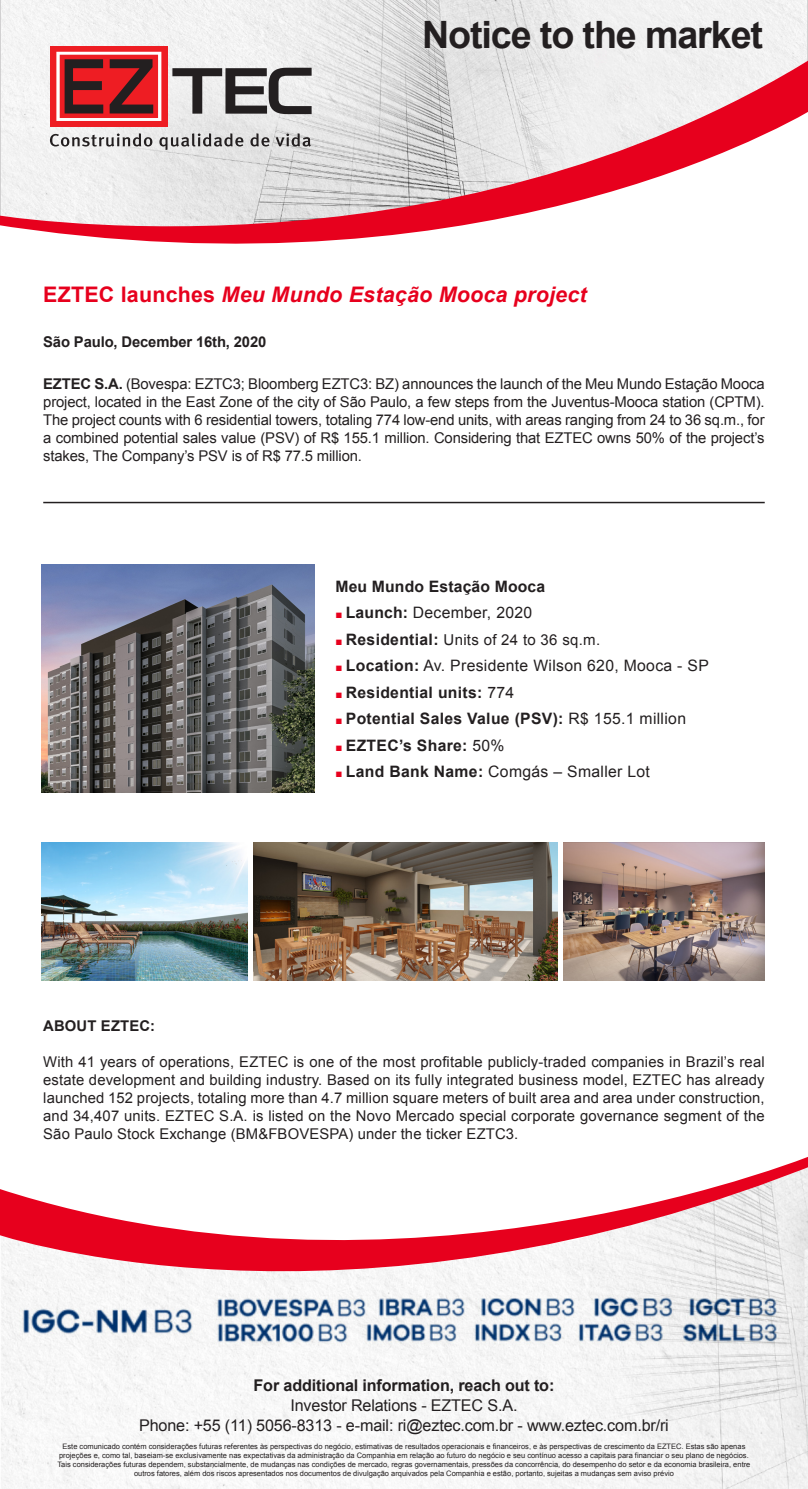
<style>
.page{position:relative;width:808px;height:1489px;background:#fff}
.page>*{position:absolute;margin:0;border:0;box-sizing:border-box;transform-origin:0 0}
.t1{font:700 37.65px "Arial";letter-spacing:-.03em;color:#231f20}
.t2{font:italic 700 21.45px "Arial";letter-spacing:.01em;color:#e7001d}
.t3{font:16.2px "Arial";letter-spacing:-.01em;color:#231f20}
.t4{font:700 16.2px "Arial";letter-spacing:-.01em;color:#231f20}
.t5{font:700 15.75px "Arial";letter-spacing:.02em;color:#231f20}
.t6{font:15.75px "Arial";letter-spacing:.02em;color:#231f20}
.t7{font:15px "Arial";letter-spacing:.02em;color:#231f20}
.t8{font:14.85px/18px "Arial";letter-spacing:-.01em;color:#231f20;text-align:justify}
.t9{font:700 14.85px "Arial";letter-spacing:-.01em;color:#231f20}
.t10{font:700 14.85px "Arial";letter-spacing:.01em;color:#231f20}
.t11{font:7.5px/9px "Arial";color:#231f20;text-align:center}
.s1{font-style:normal}
.s2{font-weight:700}
.s3{font-weight:700;font-size:11.55px;color:#e7001d}
.s4{font-weight:700;font-size:15.75px}
.s5{font-size:11.55px;color:#e7001d}
.s6{font-weight:400}
</style>
<div class="page">
<img style="left:1px;top:0;width:806px;height:54px">
<div style="left:50px;top:46px;width:118px;height:81px;background:linear-gradient(to right,#ee1d23,#ee1d23)"></div>
<svg style="left:56px;top:52px;width:105px;height:2px"></svg>
<svg style="left:0;top:54px;width:808px;height:190px"></svg>
<hr style="left:43px;top:502px;width:722px;height:1px;background:#231f20">
<img style="left:1px;top:1357px;width:807px;height:131px">
<svg style="left:0;top:1157px;width:808px;height:200px"></svg>
<img style="left:563px;top:842px;width:202px;height:138px">
<img style="left:41px;top:842px;width:207px;height:138px">
<img style="left:254px;top:842px;width:303px;height:138px">
<img style="left:20px;top:1293px;width:768px;height:57px">
<img style="left:41px;top:564px;width:273px;height:228px">
<p class="t1" style="left:422px;top:10px;width:342px">Notice to the market</p>
<p class="t2" style="left:43px;top:280px;width:545px"><span class="s1">EZTEC launches</span> Meu Mundo Estação Mooca project</p>
<p class="t9" style="left:43px;top:332px;width:225px">São Paulo, December 16th, 2020</p>
<p class="t8" style="left:43px;top:375px;width:723px"><span class="s2">EZTEC S.A.</span> (Bovespa: EZTC3; Bloomberg EZTC3: BZ) announces the launch of the Meu Mundo Estação Mooca project, located in the East Zone of the city of São Paulo, a few steps from the Juventus-Mooca station (CPTM).<br>The project counts with 6 residential towers, totaling 774 low-end units, with areas ranging from 24 to 36 sq.m., for a combined potential sales value (PSV) of R$ 155.1 million. Considering that EZTEC owns 50% of the project’s stakes, The Company’s PSV is of R$ 77.5 million.</p>
<p class="t5" style="left:335px;top:575px;width:211px">Meu Mundo Estação Mooca</p>
<p class="t6" style="left:335px;top:602px;width:198px"><span class="s3">■</span> <span class="s2">Launch:</span> December, 2020</p>
<p class="t7" style="left:335px;top:629px;width:266px"><span class="s3">■</span> <span class="s4">Residential:</span> Units of 24 to 36 sq.m.</p>
<p class="t6" style="left:335px;top:655px;width:375px"><span class="s3">■</span> <span class="s2">Location:</span> Av. Presidente Wilson 620, Mooca - SP</p>
<p class="t5" style="left:335px;top:681px;width:180px"><span class="s5">■</span> Residential units: <span class="s6">774</span></p>
<p class="t5" style="left:335px;top:708px;width:352px"><span class="s5">■</span> Potential Sales Value (PSV): <span class="s6">R$ 155.1 million</span></p>
<p class="t5" style="left:335px;top:734px;width:171px"><span class="s5">■</span> EZTEC’s Share: <span class="s6">50%</span></p>
<p class="t6" style="left:335px;top:761px;width:316px"><span class="s3">■</span> <span class="s2">Land Bank Name:</span> Comgás – Smaller Lot</p>
<p class="t10" style="left:43px;top:1016px;width:113px">ABOUT EZTEC:</p>
<p class="t8" style="left:43px;top:1053px;width:723px">With 41 years of operations, EZTEC is one of the most profitable publicly-traded companies in Brazil’s real estate development and building industry. Based on its fully integrated business model, EZTEC has already launched 152 projects, totaling more than 4.7 million square meters of built area and area under construction, and 34,407 units. EZTEC S.A. is listed on the Novo Mercado special corporate governance segment of the São Paulo Stock Exchange (BM&amp;FBOVESPA) under the ticker EZTC3.</p>
<p class="t4" style="left:254px;top:1374px;width:302px">For additional information, reach out to:</p>
<p class="t3" style="left:290px;top:1394px;width:228px">Investor Relations - EZTEC S.A.</p>
<p class="t3" style="left:139px;top:1414px;width:531px">Phone: +55 (11) 5056-8313 - e-mail: ri@eztec.com.br - www.eztec.com.br/ri</p>
<p class="t11" style="left:57px;top:1441px;width:694px">Este comunicado contém considerações futuras referentes às perspectivas do negócio, estimativas de resultados operacionais e financeiros, e às perspectivas de crescimento da EZTEC. Estas são apenas projeções e, como tal, baseiam-se exclusivamente nas expectativas da administração da Companhia em relação ao futuro do negócio e seu contínuo acesso a capitais para financiar o seu plano de negócios.<br>Tais considerações futuras dependem, substancialmente, de mudanças nas condições de mercado, regras governamentais, pressões da concorrência, do desempenho do setor e da economia brasileira, entre outros fatores, além dos riscos apresentados nos documentos de divulgação arquivados pela Companhia e estão, portanto, sujeitas a mudanças sem aviso prévio</p>
</div>
